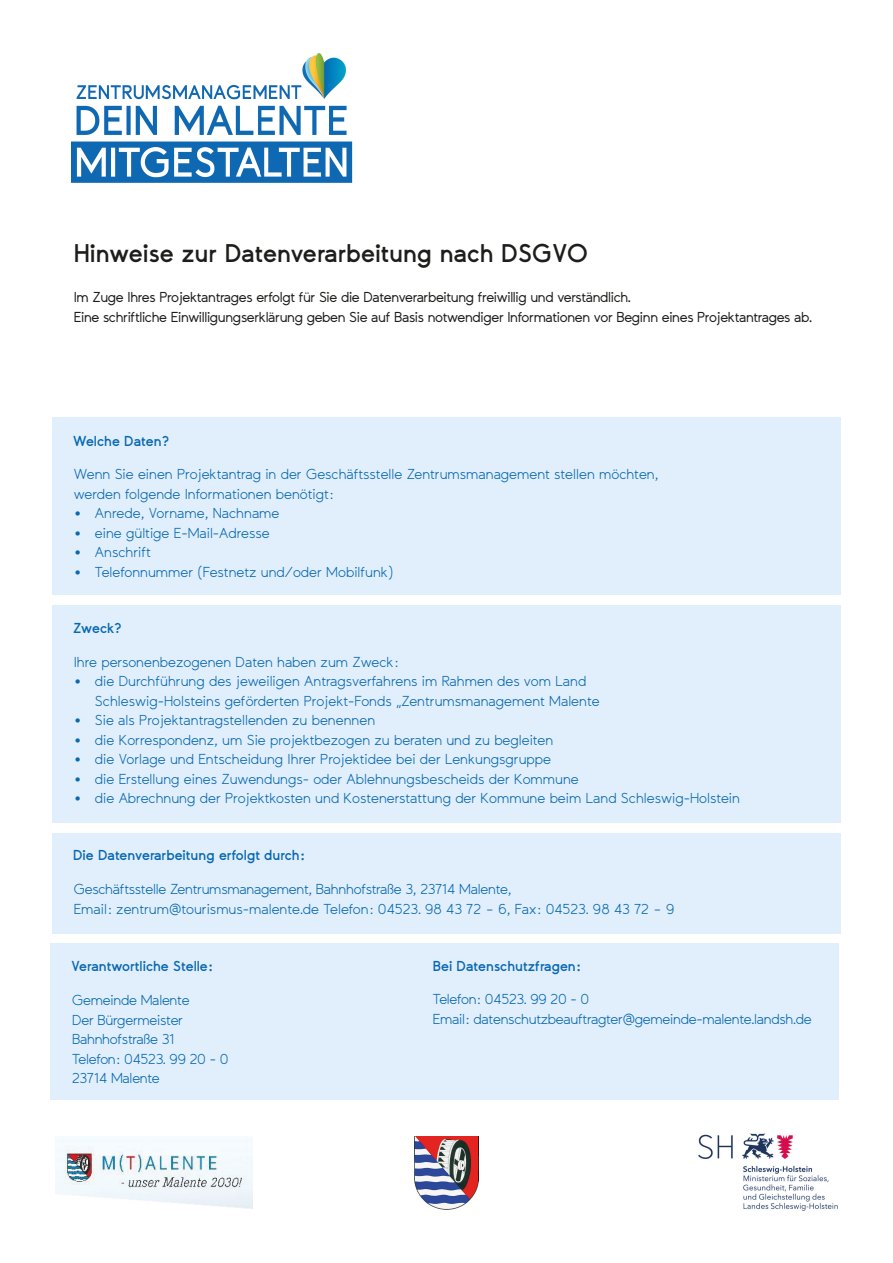
<style>
.page{position:relative;width:893px;height:1263px;background:#fff}
.page>*{position:absolute;margin:0;border:0;box-sizing:border-box;transform-origin:0 0}
.t1{font:700 24px "Yassitf";color:#1d1d1b}
.t2{font:300 13.5px/19.5px "Yassitf";color:#0a68b2}
.t3{font:300 13.5px/19.5px "Yassitf";letter-spacing:-.02em;color:#0a68b2}
.t4{font:13.5px/19.5px "Yassitf";letter-spacing:-.025em;color:#1d1d1b}
.t5{font:700 13.5px "Yassitf";color:#0a68b2}
</style>
<div class="page">
<img style="left:71px;top:53px;width:282px;height:129px">
<img style="left:55px;top:1139px;width:197px;height:70px">
<img style="left:415px;top:1136px;width:63px;height:73px">
<div style="left:52px;top:418px;width:788px;height:177px;background:#e0effb"></div>
<div style="left:52px;top:605px;width:788px;height:217px;background:#e0effb"></div>
<div style="left:52px;top:832px;width:788px;height:101px;background:#e0effb"></div>
<div style="left:51px;top:943px;width:788px;height:157px;background:#e0effb"></div>
<img style="left:698px;top:1133px;width:140px;height:78px">
<h1 class="t1" style="left:74px;top:238px;width:516px">Hinweise zur Datenverarbeitung nach DSGVO</h1>
<p class="t4" style="left:74px;top:287px;width:740px">Im Zuge Ihres Projektantrages erfolgt für Sie die Datenverarbeitung freiwillig und verständlich.<br>Eine schriftliche Einwilligungserklärung geben Sie auf Basis notwendiger Informationen vor Beginn eines Projektantrages ab.</p>
<p class="t5" style="left:73px;top:432px;width:98px">Welche Daten?</p>
<p class="t2" style="left:74px;top:465px;width:586px">Wenn Sie einen Projektantrag in der Geschäftsstelle Zentrumsmanagement stellen möchten, werden folgende Informationen benötigt:</p>
<p class="t2" style="left:74px;top:504px;width:207px">• Anrede, Vorname, Nachname</p>
<p class="t2" style="left:74px;top:523px;width:198px">• eine gültige E-Mail-Adresse</p>
<p class="t2" style="left:74px;top:543px;width:79px">• Anschrift</p>
<p class="t2" style="left:74px;top:562px;width:321px">• Telefonnummer (Festnetz und/oder Mobilfunk)</p>
<p class="t5" style="left:73px;top:620px;width:50px">Zweck?</p>
<p class="t2" style="left:74px;top:652px;width:326px">Ihre personenbezogenen Daten haben zum Zweck:</p>
<p class="t2" style="left:95px;top:671px;width:506px;text-indent:-21px">• die Durchführung des jeweiligen Antragsverfahrens im Rahmen des vom Land<br>Schleswig-Holsteins geförderten Projekt-Fonds „Zentrumsmanagement Malente</p>
<p class="t2" style="left:74px;top:710px;width:303px">• Sie als Projektantragstellenden zu benennen</p>
<p class="t2" style="left:74px;top:730px;width:481px">• die Korrespondenz, um Sie projektbezogen zu beraten und zu begleiten</p>
<p class="t2" style="left:74px;top:749px;width:479px">• die Vorlage und Entscheidung Ihrer Projektidee bei der Lenkungsgruppe</p>
<p class="t2" style="left:74px;top:769px;width:507px">• die Erstellung eines Zuwendungs- oder Ablehnungsbescheids der Kommune</p>
<p class="t2" style="left:74px;top:788px;width:668px">• die Abrechnung der Projektkosten und Kostenerstattung der Kommune beim Land Schleswig-Holstein</p>
<p class="t5" style="left:73px;top:847px;width:233px">Die Datenverarbeitung erfolgt durch:</p>
<p class="t3" style="left:74px;top:879px;width:602px">Geschäftsstelle Zentrumsmanagement, Bahnhofstraße 3, 23714 Malente,<br>Email: zentrum@tourismus-malente.de Telefon: 04523. 98 43 72 – 6, Fax: 04523. 98 43 72 – 9</p>
<p class="t5" style="left:71px;top:958px;width:143px">Verantwortliche Stelle:</p>
<p class="t3" style="left:72px;top:990px;width:158px">Gemeinde Malente<br>Der Bürgermeister<br>Bahnhofstraße 31<br>Telefon: 04523. 99 20 - 0<br>23714 Malente</p>
<p class="t3" style="left:433px;top:989px;width:380px">Telefon: 04523. 99 20 - 0<br>Email: datenschutzbeauftragter@gemeinde-malente.landsh.de</p>
<p class="t5" style="left:433px;top:958px;width:149px">Bei Datenschutzfragen:</p>
</div>
